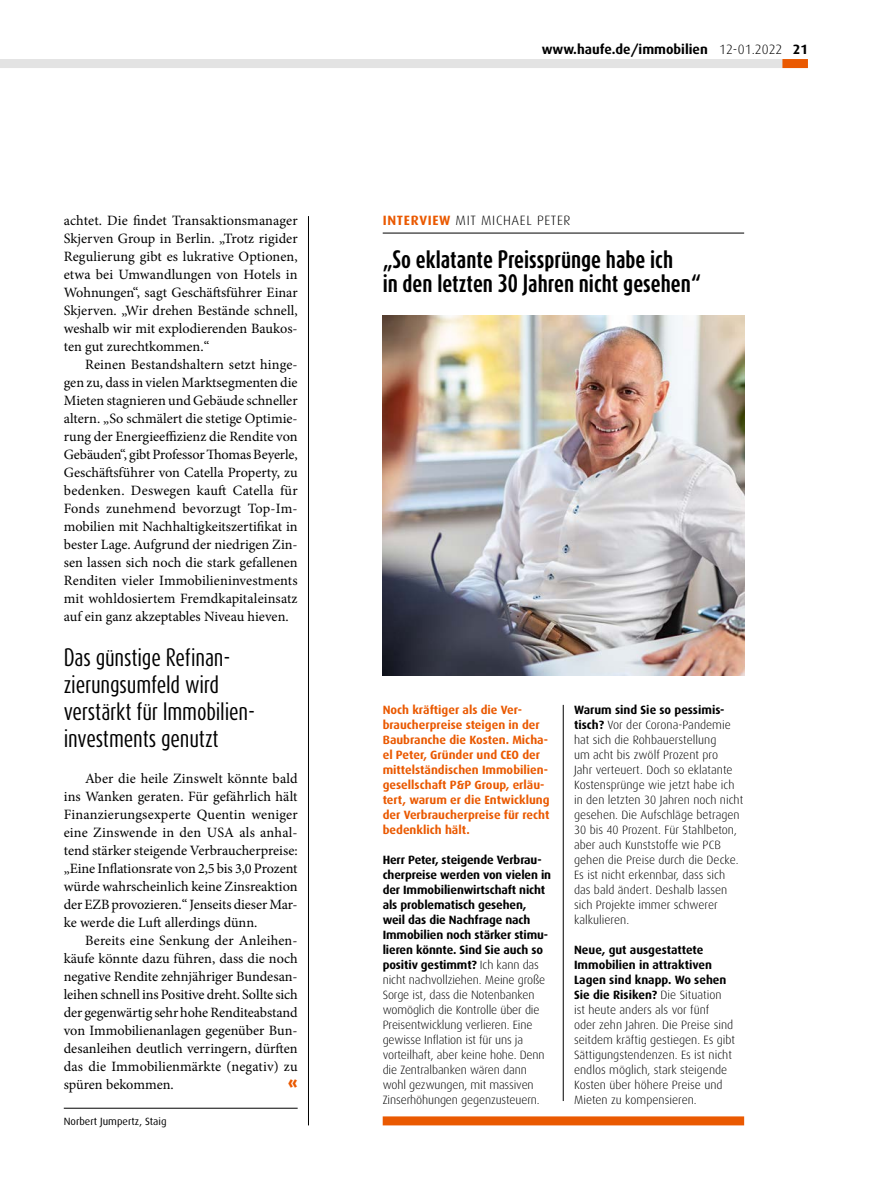
<style>
.page{position:relative;width:893px;height:1191px;background:#fff}
.page>*{position:absolute;margin:0;border:0;box-sizing:border-box;transform-origin:0 0}
.t1{font:21px/27px "Dax Compact";letter-spacing:-.01em;color:#000}
.t2{font:700 21px/24px "Dax Compact";color:#000}
.t3{font:900 16.5px "Dax";color:#ea5901}
.t4{font:14.25px/18px "Minion Pro";color:#000;text-align:justify}
.t5{font:700 13.5px "Dax";color:#000}
.t6{font:300 13.5px "Dax";letter-spacing:.05em;color:#000}
.t7{font:300 12px/15px "Dax";color:#000}
.t8{font:700 12px/15px "Dax";color:#ea5901}
.t9{font:10.5px "Dax";color:#000}
.s1{font-weight:300}
.s2{font-weight:700;color:#ea5901}
.s3{font-weight:700}
</style>
<div class="page">
<div style="left:0;top:59px;width:808px;height:9px;background:#e3e3e3"></div>
<div style="left:782px;top:59px;width:26px;height:9px;background:#ea5901"></div>
<hr style="left:308px;top:216px;width:1px;height:909px;background:#000">
<hr style="left:64px;top:1108px;width:234px;height:1px;background:#000">
<img style="left:383px;top:315px;width:361px;height:360px">
<div style="left:383px;top:1116px;width:361px;height:9px;background:#ea5901"></div>
<hr style="left:563px;top:705px;width:1px;height:396px;background:#000">
<hr style="left:383px;top:233px;width:361px;height:1px;background:#000">
<p class="t4" style="left:64px;top:212px;width:235px">achtet. Die findet Transaktionsmanager Skjerven Group in Berlin. „Trotz rigider Regulierung gibt es lukrative Optionen, etwa bei Umwandlungen von Hotels in Wohnungen“, sagt Geschäftsführer Einar Skjerven. „Wir drehen Bestände schnell, weshalb wir mit explodierenden Baukos&shy;ten gut zurechtkommen.“</p>
<p class="t4" style="left:64px;top:356px;width:235px;text-indent:21px">Reinen Bestandshaltern setzt hinge&shy;gen zu, dass in vielen Marktsegmenten die Mieten stagnieren und Gebäude schneller altern. „So schmälert die stetige Optimie&shy;rung der Energieeffizienz die Rendite von Gebäuden“, gibt Professor Thomas Beyerle, Geschäftsführer von Catella Property, zu bedenken. Deswegen kauft Catella für Fonds zunehmend bevorzugt Top-Im&shy;mobilien mit Nachhaltigkeitszertifikat in bester Lage. Aufgrund der niedrigen Zin&shy;sen lassen sich noch die stark gefallenen Renditen vieler Immobilieninvestments mit wohldosiertem Fremdkapitaleinsatz auf ein ganz akzeptables Niveau hieven.</p>
<h1 class="t1" style="left:64px;top:644px;width:193px">Das günstige Refinan&shy;zierungsumfeld wird verstärkt für Immobilien&shy;investments genutzt</h1>
<p class="t4" style="left:64px;top:770px;width:235px;text-indent:21px">Aber die heile Zinswelt könnte bald ins Wanken geraten. Für gefährlich hält Finanzierungsexperte Quentin weniger eine Zinswende in den USA als anhal&shy;tend stärker steigende Verbraucherpreise: „Eine Inflationsrate von 2,5 bis 3,0 Prozent würde wahrscheinlich keine Zinsreaktion der EZB provozieren.“ Jenseits dieser Mar&shy;ke werde die Luft allerdings dünn.</p>
<p class="t4" style="left:64px;top:931px;width:235px;text-indent:21px">Bereits eine Senkung der Anleihen&shy;käufe könnte dazu führen, dass die noch negative Rendite zehnjähriger Bundesan&shy;leihen schnell ins Positive dreht. Sollte sich der gegenwärtig sehr hohe Renditeabstand von Immobilienanlagen gegenüber Bun&shy;desanleihen deutlich verringern, dürften das die Immobilienmärkte (negativ) zu spüren bekommen.</p>
<p class="t3" style="left:288px;top:1074px;width:11px">«</p>
<p class="t9" style="left:64px;top:1115px;width:104px">Norbert Jumpertz, Staig</p>
<p class="t5" style="left:542px;top:41px;width:268px">www.haufe.de/immobilien <span class="s1">12-01.2022</span> 21</p>
<p class="t6" style="left:383px;top:212px;width:189px"><span class="s2">INTERVIEW</span> MIT MICHAEL PETER</p>
<h1 class="t2" style="left:383px;top:247px;width:320px">„So eklatante Preissprünge habe ich<br>in den letzten 30 Jahren nicht gesehen“</h1>
<p class="t8" style="left:383px;top:702px;width:168px">Noch kräftiger als die Ver&shy;braucherpreise steigen in der<br>Baubranche die Kosten. Micha&shy;el Peter, Gründer und CEO der mittelständischen Immobilien&shy;gesellschaft P&amp;P Group, erläu&shy;tert, warum er die Entwicklung der Verbraucherpreise für recht bedenklich hält.</p>
<p class="t7" style="left:383px;top:852px;width:170px"><span class="s3">Herr Peter, steigende Verbrau&shy;cherpreise werden von vielen in der Immobilienwirtschaft nicht als problematisch gesehen, weil das die Nachfrage nach<br>Immobilien noch stärker stimu&shy;lieren könnte. Sind Sie auch so positiv gestimmt?</span> Ich kann das nicht nachvollziehen. Meine große<br>Sorge ist, dass die Notenbanken womöglich die Kontrolle über die<br>Preisentwicklung verlieren. Eine gewisse Inflation ist für uns ja vorteilhaft, aber keine hohe. Denn die Zentralbanken wären dann wohl gezwungen, mit massiven<br>Zinserhöhungen gegenzusteuern.</p>
<p class="t7" style="left:574px;top:702px;width:171px"><span class="s3">Warum sind Sie so pessimis&shy;tisch?</span> Vor der Corona-Pandemie hat sich die Rohbauerstellung<br>um acht bis zwölf Prozent pro<br>Jahr verteuert. Doch so eklatante<br>Kostensprünge wie jetzt habe ich in den letzten 30 Jahren noch nicht gesehen. Die Aufschläge betragen<br>30 bis 40 Prozent. Für Stahlbeton, aber auch Kunststoffe wie PCB gehen die Preise durch die Decke.<br>Es ist nicht erkennbar, dass sich das bald ändert. Deshalb lassen sich Projekte immer schwerer kalkulieren.</p>
<p class="t7" style="left:574px;top:942px;width:163px"><span class="s3">Neue, gut ausgestattete<br>Immobilien in attraktiven<br>Lagen sind knapp. Wo sehen<br>Sie die Risiken?</span> Die Situation ist heute anders als vor fünf<br>oder zehn Jahren. Die Preise sind seitdem kräftig gestiegen. Es gibt<br>Sättigungstendenzen. Es ist nicht endlos möglich, stark steigende<br>Kosten über höhere Preise und<br>Mieten zu kompensieren.</p>
</div>
